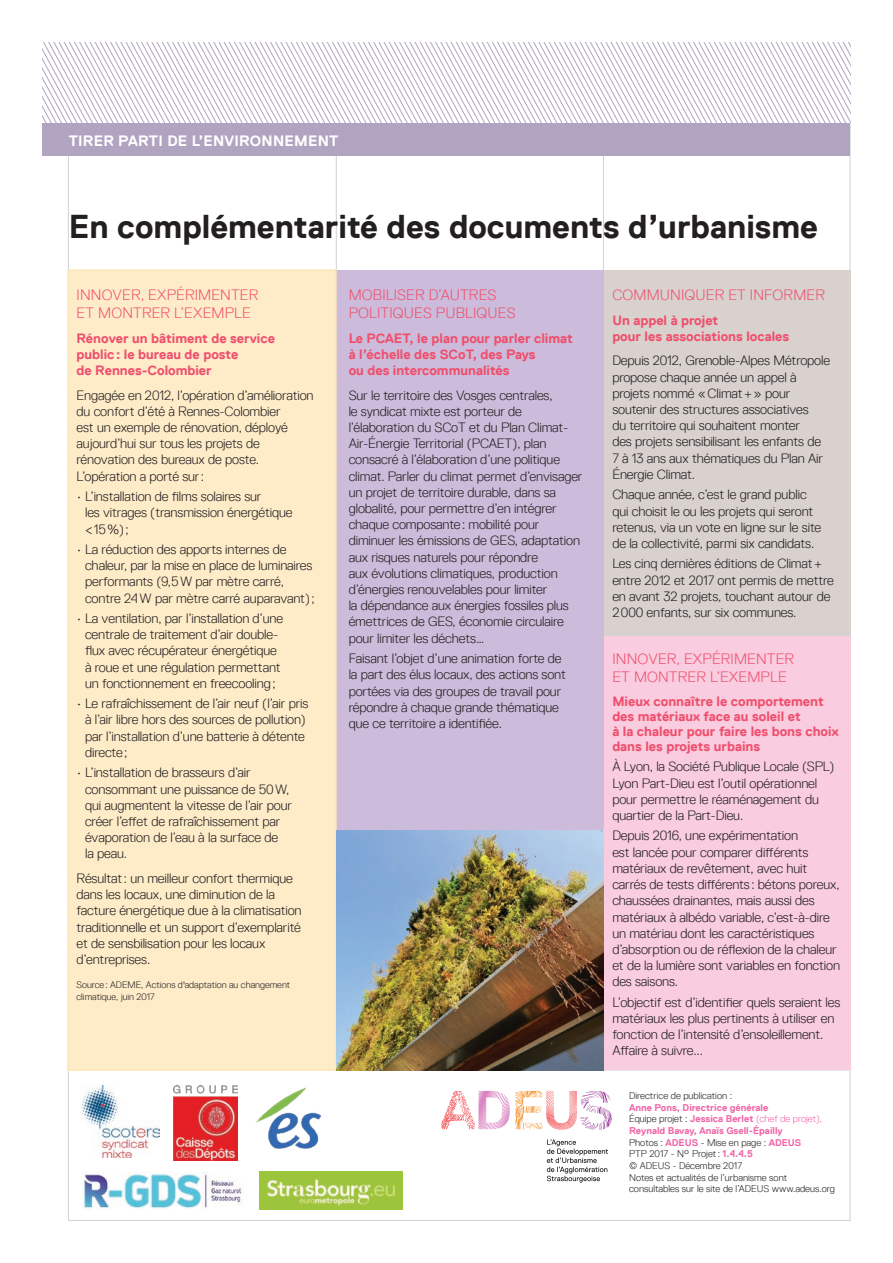
<style>
.page{position:relative;width:893px;height:1263px;background:#fff}
.page>*{position:absolute;margin:0;border:0;box-sizing:border-box;transform-origin:0 0}
.t1{font:700 33px "Replica";color:#231f20}
.t2{font:300 15px/18px "Replica";letter-spacing:.01em;color:#ef4f6d}
.t3{font:700 15px "Replica";letter-spacing:.015em;color:#fff}
.t4{font:300 13.5px/16.2px "Replica";letter-spacing:-.01em;color:#231f20}
.t5{font:700 13.5px/16.2px "Replica";color:#ef4f6d}
.t6{font:300 9.75px/11.7px "Replica";color:#231f20}
.t7{font:300 9.45px/11.4px "Replica";color:#231f20}
.s1{font-weight:700;color:#f166a7}
.s2{color:#f166a7}
</style>
<div class="page">
<hr style="left:68px;top:1070px;width:782px;height:1px;background:#d1d2d4">
<hr style="left:68px;top:1220px;width:782px;height:1px;background:#d1d2d4">
<hr style="left:603px;top:98px;width:1px;height:971px;background:#d1d2d4">
<hr style="left:336px;top:94px;width:1px;height:975px;background:#d1d2d4">
<hr style="left:68px;top:98px;width:1px;height:1122px;background:#d1d2d4">
<hr style="left:850px;top:98px;width:1px;height:1122px;background:#d1d2d4">
<svg style="left:547px;top:1139px;width:61px;height:44px"></svg>
<svg style="left:441px;top:1091px;width:171px;height:39px"></svg>
<img style="left:256px;top:1087px;width:66px;height:62px">
<img style="left:259px;top:1171px;width:144px;height:38px">
<img style="left:174px;top:1086px;width:63px;height:74px">
<img style="left:83px;top:1172px;width:159px;height:37px">
<img style="left:81px;top:1086px;width:79px;height:71px">
<div style="left:43px;top:122px;width:807px;height:33px;background:#b1a4c0"></div>
<svg style="left:43px;top:43px;width:808px;height:80px"></svg>
<div style="left:336px;top:270px;width:267px;height:800px;background:#ccbbda"></div>
<div style="left:67px;top:269px;width:270px;height:802px;background:#feecc9;border:2px solid #fee7bd"></div>
<div style="left:604px;top:270px;width:246px;height:376px;background:#d8d1ce"></div>
<div style="left:604px;top:636px;width:246px;height:433px;background:#f9ccdf"></div>
<img style="left:336px;top:830px;width:267px;height:240px">
<p class="t3" style="left:69px;top:132px;width:271px">TIRER PARTI DE L’ENVIRONNEMENT</p>
<h1 class="t1" style="left:69px;top:209px;width:751px">En complémentarité des documents d’urbanisme</h1>
<p class="t2" style="left:77px;top:286px;width:183px">INNOVER, EXPÉRIMENTER<br>ET MONTRER L’EXEMPLE</p>
<p class="t5" style="left:77px;top:330px;width:200px">Rénover un bâtiment de service public: le bureau de poste<br>de Rennes-Colombier</p>
<p class="t4" style="left:77px;top:387px;width:239px">Engagée en 2012, l’opération d’amélioration du confort d’été à Rennes-Colombier<br>est un exemple de rénovation, déployé aujourd’hui sur tous les projets de rénovation des bureaux de poste.<br>L’opération a porté sur:</p>
<p class="t4" style="left:85px;top:488px;width:209px;text-indent:-9px">• L’installation de films solaires sur<br>les vitrages (transmission énergétique &lt;15%);</p>
<p class="t4" style="left:85px;top:541px;width:231px;text-indent:-9px">• La réduction des apports internes de chaleur, par la mise en place de luminaires performants (9,5W par mètre carré, contre 24W par mètre carré auparavant);</p>
<p class="t4" style="left:77px;top:610px;width:208px;text-align:center">• La ventilation, par l’installation d’une centrale de traitement d’air double&shy;flux avec récupérateur énergétique<br>à roue et une régulation permettant un fonctionnement en freecooling;</p>
<p class="t4" style="left:85px;top:696px;width:225px;text-indent:-9px">• Le rafraîchissement de l’air neuf (l’air pris à l’air libre hors des sources de pollution) par l’installation d’une batterie à détente directe;</p>
<p class="t4" style="left:85px;top:765px;width:208px;text-indent:-9px">• L’installation de brasseurs d’air consommant une puissance de 50W, qui augmentent la vitesse de l’air pour créer l’effet de rafraîchissement par évaporation de l’eau à la surface de<br>la peau.</p>
<p class="t4" style="left:77px;top:870px;width:227px">Résultat: un meilleur confort thermique dans les locaux, une diminution de la facture énergétique due à la climatisation traditionnelle et un support d’exemplarité et de sensbilisation pour les locaux d’entreprises.</p>
<p class="t7" style="left:77px;top:979px;width:215px">Source : ADEME, Actions d'adaptation au changement climatique, juin 2017</p>
<p class="t2" style="left:349px;top:286px;width:168px">MOBILISER D’AUTRES<br>POLITIQUES PUBLIQUES</p>
<p class="t5" style="left:349px;top:330px;width:226px">Le PCAET, le plan pour parler climat à l’échelle des SCoT, des Pays<br>ou des intercommunalités</p>
<p class="t4" style="left:349px;top:387px;width:235px">Sur le territoire des Vosges centrales,<br>le syndicat mixte est porteur de l’élaboration du SCoT et du Plan Climat-Air-Énergie Territorial (PCAET), plan consacré à l’élaboration d’une politique climat. Parler du climat permet d’envisager un projet de territoire durable, dans sa globalité, pour permettre d’en intégrer chaque composante: mobilité pour diminuer les émissions de GES, adaptation aux risques naturels pour répondre<br>aux évolutions climatiques, production d’énergies renouvelables pour limiter<br>la dépendance aux énergies fossiles plus émettrices de GES, économie circulaire pour limiter les déchets…</p>
<p class="t4" style="left:349px;top:650px;width:219px">Faisant l’objet d’une animation forte de la part des élus locaux, des actions sont portées via des groupes de travail pour répondre à chaque grande thématique que ce territoire a identifiée.</p>
<p class="t2" style="left:612px;top:286px;width:214px">COMMUNIQUER ET INFORMER</p>
<p class="t5" style="left:612px;top:312px;width:178px">Un appel à projet<br>pour les associations locales</p>
<p class="t4" style="left:612px;top:353px;width:219px">Depuis 2012, Grenoble-Alpes Métropole propose chaque année un appel à projets nommé «Climat+» pour soutenir des structures associatives<br>du territoire qui souhaitent monter<br>des projets sensibilisant les enfants de 7 à 13 ans aux thématiques du Plan Air Énergie Climat.</p>
<p class="t4" style="left:612px;top:487px;width:210px">Chaque année, c’est le grand public qui choisit le ou les projets qui seront retenus, via un vote en ligne sur le site de la collectivité, parmi six candidats.</p>
<p class="t4" style="left:612px;top:556px;width:223px">Les cinq dernières éditions de Climat+ entre 2012 et 2017 ont permis de mettre en avant 32 projets, touchant autour de 2000 enfants, sur six communes.</p>
<p class="t2" style="left:612px;top:650px;width:183px">INNOVER, EXPÉRIMENTER<br>ET MONTRER L’EXEMPLE</p>
<p class="t5" style="left:612px;top:694px;width:228px;line-height:15px">Mieux connaître le comportement des matériaux face au soleil et<br>à la chaleur pour faire les bons choix dans les projets urbains</p>
<p class="t4" style="left:612px;top:759px;width:224px">À Lyon, la Société Publique Locale (SPL)<br>Lyon Part-Dieu est l’outil opérationnel pour permettre le réaménagement du quartier de la Part-Dieu.</p>
<p class="t4" style="left:612px;top:828px;width:229px">Depuis 2016, une expérimentation<br>est lancée pour comparer différents matériaux de revêtement, avec huit carrés de tests différents: bétons poreux, chaussées drainantes, mais aussi des matériaux à albédo variable, c’est-à-dire un matériau dont les caractéristiques d’absorption ou de réflexion de la chaleur et de la lumière sont variables en fonction des saisons.</p>
<p class="t4" style="left:612px;top:994px;width:230px">L’objectif est d’identifier quels seraient les matériaux les plus pertinents à utiliser en fonction de l’intensité d’ensoleillement.<br>Affaire à suivre...</p>
<p class="t6" style="left:629px;top:1089px;width:104px">Directrice de publication :</p>
<p class="t6" style="left:629px;top:1101px;width:207px"><span class="s1">Anne Pons, Directrice générale<br></span>Équipe projet : <span class="s1">Jessica Berlet</span> <span class="s2">(chef de projet), </span><span class="s1">Reynald Bavay, Anaïs Gsell-Épailly<br></span>Photos : <span class="s1">ADEUS</span> - Mise en page : <span class="s1">ADEUS<br></span>PTP 2017 - N° Projet: <span class="s1">1.4.4.5<br></span>© ADEUS - Décembre 2017<br>Notes et actualités de l’urbanisme sont consultables sur le site de l’ADEUS www.adeus.org</p>
</div>
